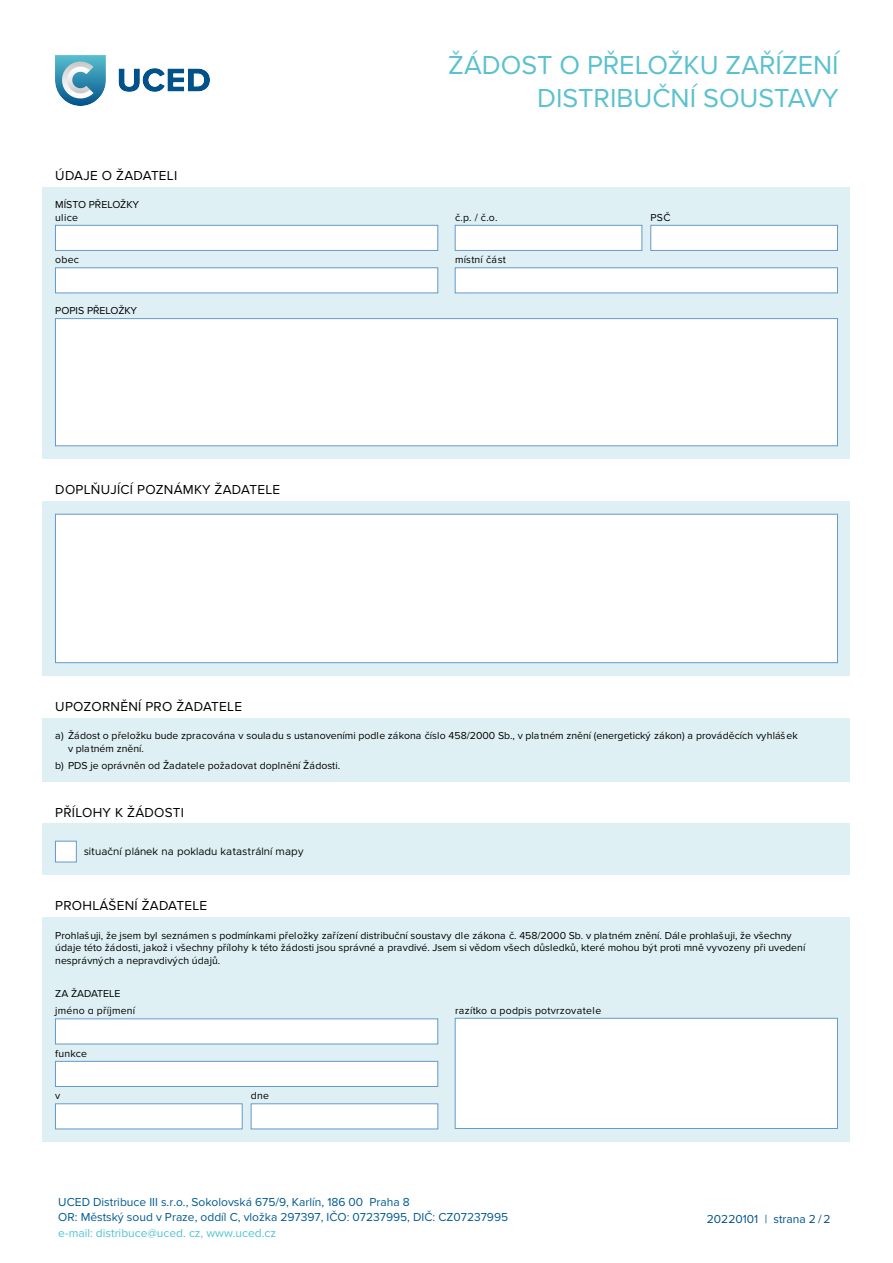
<style>
.page{position:relative;width:893px;height:1263px;background:#fff}
.page>*{position:absolute;margin:0;border:0;box-sizing:border-box;transform-origin:0 0}
.t1{font:27px/33px "Proxima Nova A";color:#5ac1d0;text-align:right}
.t2{font:13.5px "Proxima Nova";letter-spacing:.02em;color:#000}
.t3{font:12px/14.9px "Proxima Nova";color:#005a8f}
.t4{font:12px "Proxima Nova";color:#4fc4d0}
.t5{font:12px "Proxima Nova";color:#005189}
.t6{font:10.5px/12.6px "Proxima Nova";color:#000}
.t7{font:10.5px/16.8px "Proxima Nova";letter-spacing:.02em;color:#000}
.t8{font:10.5px "Metropolis";color:#000}
</style>
<div class="page">
<div style="left:43px;top:187px;width:807px;height:272px;background:#def0f3"></div>
<div style="left:55px;top:225px;width:383px;height:26px;background:#fff;border:1px solid #659aca"></div>
<div style="left:455px;top:225px;width:187px;height:26px;background:#fff;border:1px solid #659aca"></div>
<div style="left:651px;top:225px;width:187px;height:26px;background:#fff;border:1px solid #659aca"></div>
<div style="left:55px;top:268px;width:383px;height:25px;background:#fff"></div>
<div style="left:455px;top:268px;width:383px;height:25px;background:#fff"></div>
<div style="left:55px;top:318px;width:783px;height:128px;background:#fff;border:1px solid #659aca"></div>
<div style="left:43px;top:718px;width:807px;height:63px;background:#def0f3"></div>
<div style="left:43px;top:501px;width:807px;height:175px;background:#def0f3"></div>
<div style="left:55px;top:514px;width:783px;height:149px;background:#fff;border:1px solid #659aca"></div>
<div style="left:43px;top:824px;width:807px;height:51px;background:#def0f3"></div>
<div style="left:55px;top:841px;width:22px;height:21px;background:#fff;border:1px solid #659aca"></div>
<div style="left:43px;top:917px;width:807px;height:225px;background:#def0f3"></div>
<div style="left:55px;top:1019px;width:383px;height:25px;background:#fff"></div>
<div style="left:55px;top:1061px;width:383px;height:26px;background:#fff;border:1px solid #659aca"></div>
<div style="left:55px;top:1103px;width:187px;height:26px;background:#fff;border:1px solid #659aca"></div>
<div style="left:251px;top:1103px;width:187px;height:26px;background:#fff;border:1px solid #659aca"></div>
<div style="left:455px;top:1018px;width:383px;height:111px;background:#fff;border:1px solid #659aca"></div>
<img style="left:55px;top:55px;width:154px;height:51px">
<p class="t2" style="left:55px;top:167px;width:124px">ÚDAJE O ŽADATELI</p>
<p class="t6" style="left:55px;top:199px;width:85px">MÍSTO PŘELOŽKY ulice</p>
<h1 class="t1" style="left:448px;top:47px;width:392px">ŽÁDOST O PŘELOŽKU ZAŘÍZENÍ<br>DISTRIBUČNÍ SOUSTAVY</h1>
<p class="t6" style="left:455px;top:211px;width:44px">č.p. / č.o.</p>
<p class="t6" style="left:651px;top:211px;width:21px">PSČ</p>
<p class="t6" style="left:55px;top:253px;width:25px">obec</p>
<p class="t7" style="left:455px;top:251px;width:52px">místní část</p>
<p class="t6" style="left:55px;top:305px;width:83px">POPIS PŘELOŽKY</p>
<p class="t2" style="left:55px;top:482px;width:226px">DOPLŇUJÍCÍ POZNÁMKY ŽADATELE</p>
<p class="t2" style="left:55px;top:698px;width:188px">UPOZORNĚNÍ PRO ŽADATELE</p>
<p class="t6" style="left:68px;top:729px;width:731px;text-indent:-13px">a) Žádost o přeložku bude zpracována v souladu s ustanoveními podle zákona číslo 458/2000 Sb., v platném znění (energetický zákon) a prováděcích vyhlášek v platném znění.</p>
<p class="t6" style="left:55px;top:759px;width:286px">b) PDS je oprávněn od Žadatele požadovat doplnění Žádosti.</p>
<p class="t2" style="left:55px;top:804px;width:130px">PŘÍLOHY K ŽÁDOSTI</p>
<p class="t8" style="left:84px;top:845px;width:222px">situační plánek na pokladu katastrální mapy</p>
<p class="t2" style="left:55px;top:898px;width:154px">PROHLÁŠENÍ ŽADATELE</p>
<p class="t6" style="left:55px;top:929px;width:752px">Prohlašuji, že jsem byl seznámen s podmínkami přeložky zařízení distribuční soustavy dle zákona č. 458/2000 Sb. v platném znění. Dále prohlašuji, že všechny údaje této žádosti, jakož i všechny přílohy k této žádosti jsou správné a pravdivé. Jsem si vědom všech důsledků, které mohou být proti mně vyvozeny při uvedení nesprávných a nepravdivých údajů.</p>
<p class="t7" style="left:55px;top:986px;width:81px">ZA ŽADATELE jméno a příjmení</p>
<p class="t6" style="left:55px;top:1047px;width:33px">funkce</p>
<p class="t6" style="left:55px;top:1089px;width:7px">v</p>
<p class="t6" style="left:251px;top:1089px;width:20px">dne</p>
<p class="t7" style="left:455px;top:1002px;width:148px">razítko a podpis potvrzovatele</p>
<p class="t3" style="left:58px;top:1195px;width:451px">UCED Distribuce III s.r.o., Sokolovská 675/9, Karlín, 186 00 Praha 8<br>OR: Městský soud v Praze, oddíl C, vložka 297397, IČO: 07237995, DIČ: CZ07237995</p>
<p class="t4" style="left:58px;top:1226px;width:219px">e-mail: distribuce@uced. cz, www.uced.cz</p>
<p class="t5" style="left:707px;top:1212px;width:125px">20220101 | strana 2 / 2</p>
</div>
